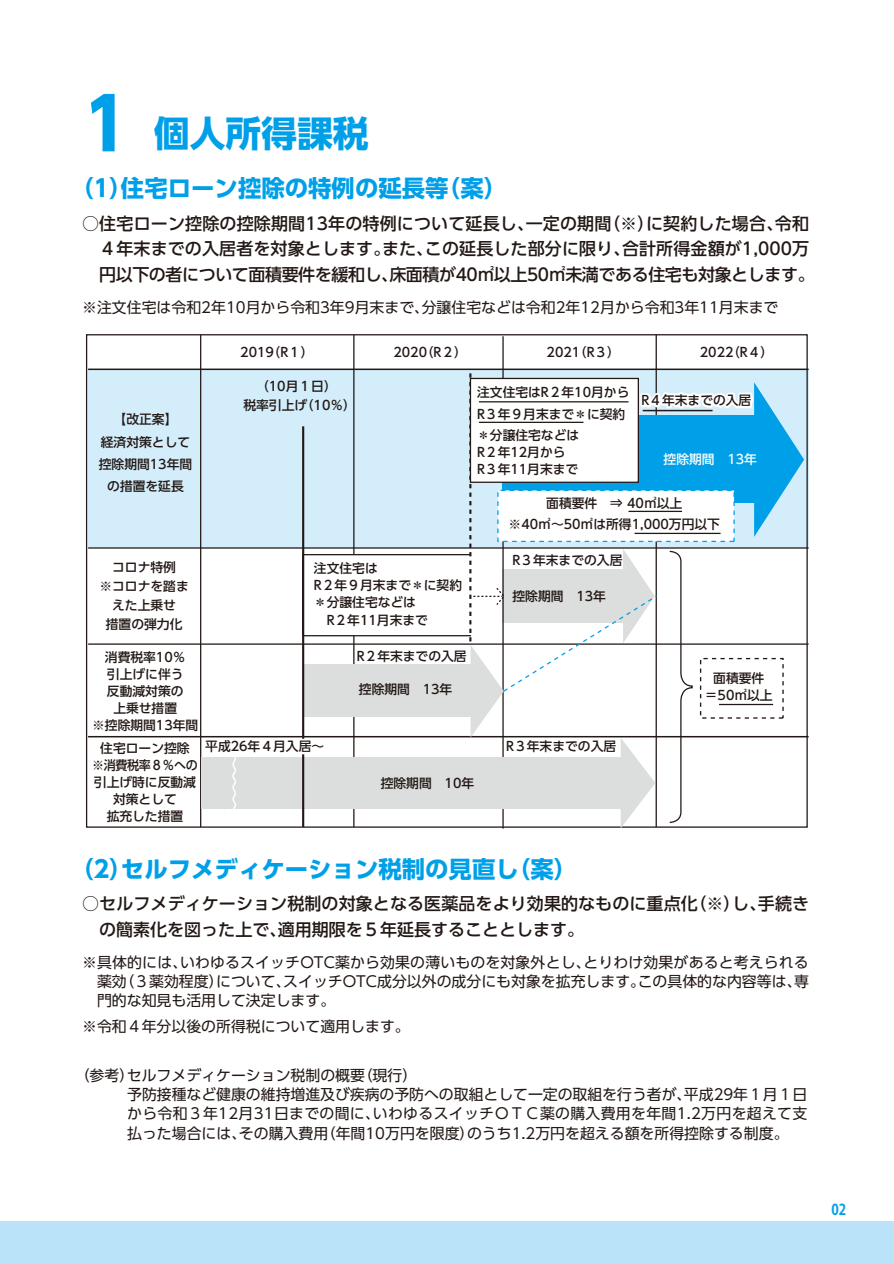
<style>
.page{position:relative;width:894px;height:1264px;background:#fff}
.page>*{position:absolute;margin:0;border:0;box-sizing:border-box;transform-origin:0 0}
.t1{font:700 35.7px "UD Shin Go Pro";color:#00a0e9}
.t2{font:700 23.4px "UD Shin Go Pro";color:#00a0e9}
.t3{font:500 16.95px/25.5px "UD Shin Go Pro";letter-spacing:.005em;color:#221815}
.t4{font:500 16.95px "UD Shin Go Pro";letter-spacing:-.025em;color:#221815}
.t5{font:14.85px/19.2px "UD Shin Go Pro";color:#221815;text-align:justify}
.t6{font:700 14.85px "Koz Go Std";color:#00a0e9;scale:.87 1}
.t7{font:500 12.75px/17px "UD Shin Go Pro";color:#221815;text-align:center}
.t8{font:500 12.75px "UD Shin Go Pro";color:#fbfbfb}
.s1{font-size:71.4px}
</style>
<div class="page">
<div style="left:0;top:1221px;width:893px;height:42px;background:#bae3f9"></div>
<div style="left:88px;top:369px;width:720px;height:179px;background:#d3edfb"></div>
<hr style="left:200px;top:335px;width:1px;height:492px;background:#221815">
<hr style="left:353px;top:335px;width:1px;height:492px;background:#221815">
<hr style="left:502px;top:336px;width:1px;height:492px;background:#221815">
<hr style="left:655px;top:335px;width:1px;height:492px;background:#221815">
<hr style="left:88px;top:368px;width:720px;height:2px;background:#221815">
<hr style="left:88px;top:547px;width:720px;height:1px;background:#221815">
<hr style="left:88px;top:643px;width:720px;height:1px;background:#221815">
<hr style="left:88px;top:736px;width:720px;height:1px;background:#221815">
<div style="left:302px;top:554px;width:169px;height:82px;background:#fff;border:1px solid #221815"></div>
<div style="left:303px;top:664px;width:172px;height:52px;background:#dcdddd"></div>
<div style="left:201px;top:756px;width:424px;height:52px;background:#dcdddd"></div>
<hr style="left:302px;top:426px;width:2px;height:401px;background:#221815">
<svg style="left:201px;top:730px;width:128px;height:87px"></svg>
<svg style="left:469px;top:370px;width:335px;height:458px"></svg>
<h1 class="t1" style="left:83px;top:104px;width:287px"><span class="s1">1</span> 個人所得課税</h1>
<h2 class="t2" style="left:70px;top:169px;width:438px">（1）住宅ローン控除の特例の延長等（案）</h2>
<h3 class="t3" style="left:82px;top:210px;width:728px">○住宅ローン控除の控除期間13年の特例について延長し、一定の期間（※）に契約した場合、令和</h3>
<h3 class="t3" style="left:82px;top:235px;width:728px">　４年末までの入居者を対象とします。また、この延長した部分に限り、合計所得金額が1,000万</h3>
<h3 class="t4" style="left:99px;top:260px;width:717px">円以下の者について面積要件を緩和し、床面積が40㎡以上50㎡未満である住宅も対象とします。</h3>
<p class="t5" style="left:82px;top:297px;width:697px">※注文住宅は令和2年10月から令和3年9月末まで、分譲住宅などは令和2年12月から令和3年11月末まで</p>
<p class="t7" style="left:99px;top:408px;width:95px;line-height:22.4px">【改正案】<br>経済対策として控除期間13年間の措置を延長</p>
<p class="t7" style="left:99px;top:557px;width:91px;line-height:19.2px">コロナ特例<br>※コロナを踏まえた上乗せ<br>措置の弾力化</p>
<p class="t7" style="left:92px;top:648px;width:108px">消費税率10％<br>引上げに伴う<br>反動減対策の<br>上乗せ措置<br>※控除期間13年間</p>
<p class="t7" style="left:92px;top:739px;width:107px">住宅ローン控除<br>※消費税率８％への引上げ時に反動減対策として<br>拡充した措置</p>
<p class="t7" style="left:240px;top:343px;width:75px">2019（R１）</p>
<p class="t7" style="left:393px;top:343px;width:75px">2020（R２）</p>
<p class="t7" style="left:546px;top:343px;width:75px">2021（R３）</p>
<p class="t7" style="left:699px;top:343px;width:75px">2022（R４）</p>
<p class="t7" style="left:243px;top:376px;width:114px;line-height:19.2px">（10月１日）<br>税率引上げ（10％）</p>
<p class="t7" style="left:477px;top:381px;width:154px;line-height:21.3px;text-align:left">注文住宅はR２年10月から<br>R３年９月末まで＊に契約＊分譲住宅などは</p>
<p class="t7" style="left:477px;top:443px;width:103px;text-align:left">R２年12月から<br>R３年11月末まで</p>
<p class="t7" style="left:508px;top:491px;width:213px;line-height:21.3px">面積要件　⇒ 40㎡以上<br>※40㎡～50㎡は所得1,000万円以下</p>
<p class="t7" style="left:512px;top:551px;width:111px">R３年末までの入居</p>
<p class="t7" style="left:512px;top:587px;width:95px">控除期間　13年</p>
<p class="t7" style="left:641px;top:391px;width:111px">R４年末までの入居</p>
<p class="t8" style="left:663px;top:448px;width:95px">控除期間　13年</p>
<p class="t7" style="left:314px;top:559px;width:150px;text-align:left">注文住宅は<br>R２年９月末まで＊に契約＊分譲住宅などは<br>　R２年11月末まで</p>
<p class="t7" style="left:357px;top:647px;width:111px">R２年末までの入居</p>
<p class="t7" style="left:359px;top:680px;width:95px">控除期間　13年</p>
<p class="t7" style="left:704px;top:669px;width:69px">面積要件＝50㎡以上</p>
<p class="t7" style="left:205px;top:737px;width:120px">平成26年４月入居～</p>
<p class="t7" style="left:506px;top:737px;width:111px">R３年末までの入居</p>
<p class="t7" style="left:380px;top:774px;width:95px">控除期間　10年</p>
<h2 class="t2" style="left:70px;top:849px;width:508px">（2）セルフメディケーション税制の見直し（案）</h2>
<h3 class="t3" style="left:82px;top:890px;width:728px">○セルフメディケーション税制の対象となる医薬品をより効果的なものに重点化（※）し、手続き　の簡素化を図った上で、適用期限を５年延長することとします。</h3>
<p class="t5" style="left:82px;top:952px;width:728px">※具体的には、いわゆるスイッチOTC薬から効果の薄いものを対象外とし、とりわけ効果があると考えられる　薬効（３薬効程度）について、スイッチOTC成分以外の成分にも対象を拡充します。この具体的な内容等は、専　門的な知見も活用して決定します。</p>
<p class="t5" style="left:82px;top:1015px;width:329px">※令和４年分以後の所得税について適用します。</p>
<p class="t5" style="left:127px;top:1064px;width:681px;text-align:left;text-indent:-52px">（参考）セルフメディケーション税制の概要（現行）<br>予防接種など健康の維持増進及び疾病の予防への取組として一定の取組を行う者が、平成29年１月１日から令和３年12月31日までの間に、いわゆるスイッチＯＴＣ薬の購入費用を年間1.2万円を超えて支払った場合には、その購入費用（年間10万円を限度）のうち1.2万円を超える額を所得控除する制度。</p>
<p class="t6" style="left:831px;top:1199px;width:19px">02</p>
</div>
